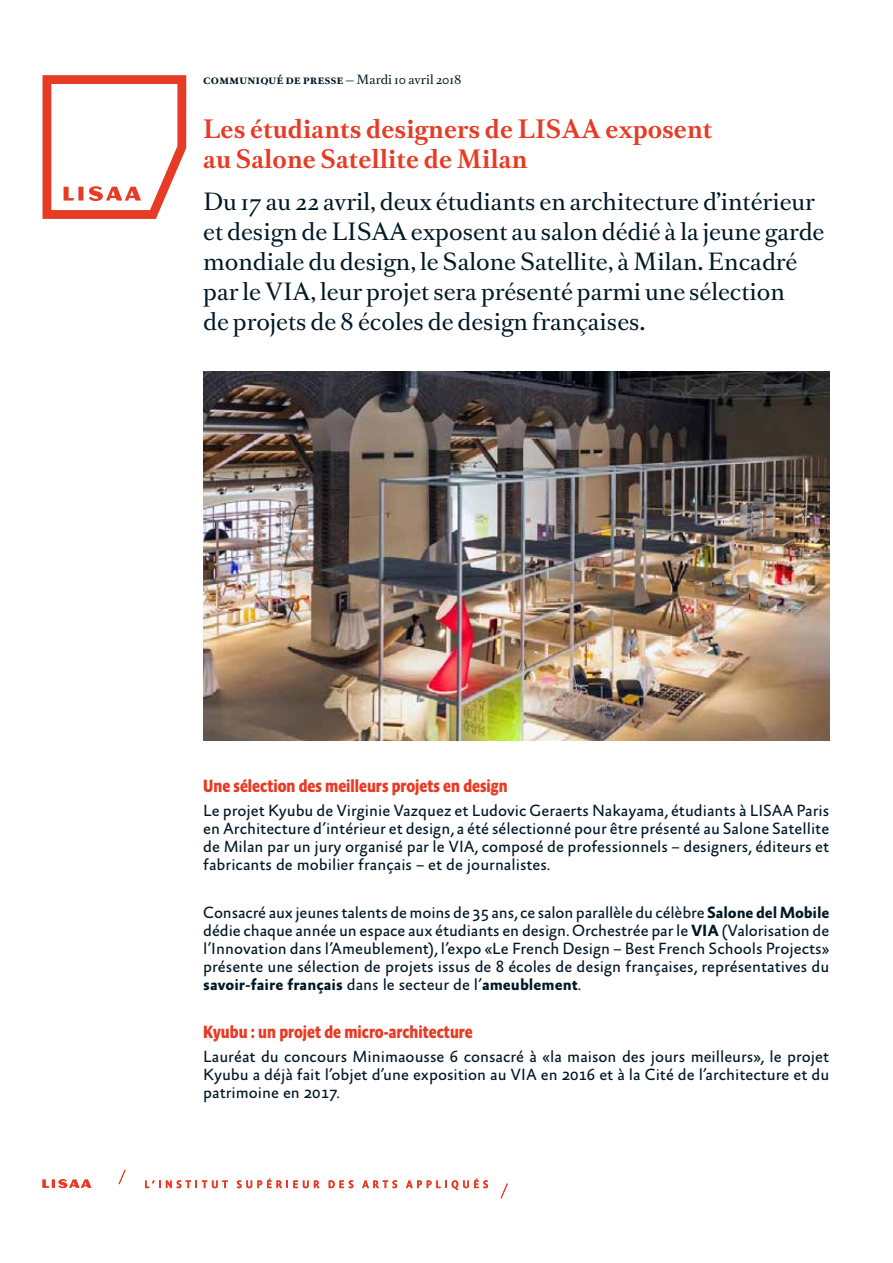
<style>
.page{position:relative;width:893px;height:1263px;background:#fff}
.page>*{position:absolute;margin:0;border:0;box-sizing:border-box;transform-origin:0 0}
.t1{font:700 24px/30px "Romain BP Text";color:#e73b25}
.t2{font:22.5px/30px "Romain BP Text";color:#001825}
.t3{font:700 18px "Absara Sans Headline Pro";color:#e73b25;scale:.92 1}
.t4{font:16.5px/18px "Absara Sans Pro";color:#001825;text-align:justify}
.t5{font:700 12px "Romain BP Text";color:#001825}
.s1{font-weight:400}
.s2{font-weight:700}
</style>
<div class="page">
<svg style="left:43px;top:75px;width:143px;height:144px"></svg>
<img style="left:203px;top:371px;width:626px;height:369px">
<svg style="left:43px;top:1179px;width:48px;height:9px"></svg>
<svg style="left:145px;top:1180px;width:83px;height:8px"></svg>
<svg style="left:237px;top:1179px;width:82px;height:9px"></svg>
<svg style="left:329px;top:1180px;width:24px;height:8px"></svg>
<svg style="left:362px;top:1180px;width:35px;height:8px"></svg>
<svg style="left:406px;top:1179px;width:82px;height:11px"></svg>
<svg style="left:500px;top:1183px;width:8px;height:16px"></svg>
<svg style="left:118px;top:1169px;width:8px;height:16px"></svg>
<p class="t5" style="left:203px;top:69px;width:260px">communiqué de presse — <span class="s1">Mardi 10 avril 2018</span></p>
<h1 class="t1" style="left:203px;top:112px;width:511px">Les étudiants designers de LISAA exposent au Salone Satellite de Milan</h1>
<p class="t2" style="left:203px;top:185px;width:623px">Du 17 au 22 avril, deux étudiants en architecture d’intérieur et design de LISAA exposent au salon dédié à la jeune garde mondiale du design, le Salone Satellite, à Milan. Encadré par le VIA, leur projet sera présenté parmi une sélection<br>de projets de 8 écoles de design françaises.</p>
<p class="t3" style="left:203px;top:775px;width:332px">Une sélection des meilleurs projets en design</p>
<p class="t4" style="left:203px;top:802px;width:627px">Le projet Kyubu de Virginie Vazquez et Ludovic Geraerts Nakayama, étudiants à LISAA Paris en Architecture d’intérieur et design, a été sélectionné pour être présenté au Salone Satellite de Milan par un jury organisé par le VIA, composé de professionnels – designers, éditeurs et fabricants de mobilier français – et de journalistes.</p>
<p class="t4" style="left:203px;top:904px;width:628px">Consacré aux jeunes talents de moins de 35 ans, ce salon parallèle du célèbre <span class="s2">Salone del Mobile </span>dédie chaque année un espace aux étudiants en design. Orchestrée par le <span class="s2">VIA</span> (Valorisation de l’Innovation dans l’Ameublement), l’expo «Le French Design – Best French Schools Projects» présente une sélection de projets issus de 8 écoles de design françaises, représentatives du <span class="s2">savoir-faire français</span> dans le secteur de l’<span class="s2">ameublement</span>.</p>
<p class="t3" style="left:203px;top:1021px;width:294px">Kyubu : un projet de micro-architecture</p>
<p class="t4" style="left:203px;top:1048px;width:627px">Lauréat du concours Minimaousse 6 consacré à «la maison des jours meilleurs», le projet Kyubu a déjà fait l’objet d’une exposition au VIA en 2016 et à la Cité de l’architecture et du patrimoine en 2017.</p>
</div>
